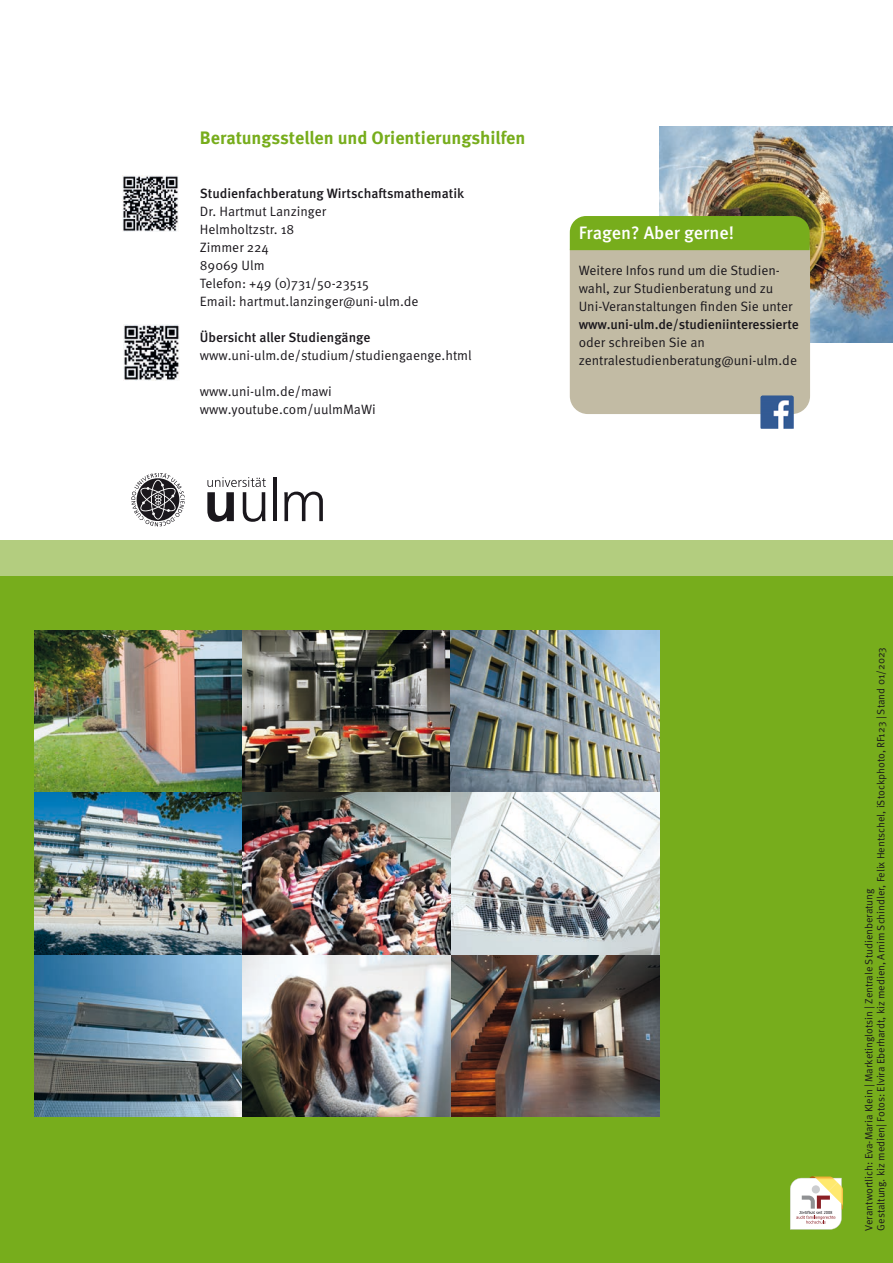
<style>
.page{position:relative;width:893px;height:1263px;background:#fff}
.page>*{position:absolute;margin:0;border:0;box-sizing:border-box;transform-origin:0 0}
.t1{font:700 18px "Meta OT";color:#77ad1c}
.t2{font:500 18px "Meta OT";color:#fff}
.t3{font:13.5px/18px "Meta OT Norm";color:#1a171c}
.t4{font:500 13.5px "Meta OT";letter-spacing:-.005em;color:#1a171c}
.t5{font:10.5px "Meta OT Norm";color:#1a171c}
</style>
<div class="page">
<div style="left:0;top:629px;width:893px;height:634px;background:#77ad1c"></div>
<div style="left:0;top:576px;width:893px;height:54px;background:#77ad1c"></div>
<div style="left:0;top:540px;width:893px;height:36px;background:#b3cd7f"></div>
<hr style="left:892px;top:342px;width:1px;height:198px;background:#91acbc">
<img style="left:659px;top:126px;width:234px;height:216px">
<img style="left:34px;top:630px;width:625px;height:486px">
<div style="left:570px;top:233px;width:240px;height:181px;background:#c2bba4;border-radius:18px"></div>
<div style="left:570px;top:216px;width:240px;height:34px;background:#77ad1c"></div>
<img style="left:760px;top:395px;width:34px;height:34px">
<img style="left:122px;top:175px;width:57px;height:56px">
<img style="left:124px;top:324px;width:56px;height:56px">
<hr style="left:273px;top:478px;width:4px;height:43px;background:#1a171c">
<svg style="left:284px;top:492px;width:39px;height:29px"></svg>
<svg style="left:207px;top:477px;width:59px;height:45px"></svg>
<svg style="left:131px;top:473px;width:54px;height:53px"></svg>
<svg style="left:790px;top:1176px;width:53px;height:53px;background:#e8e1ca"></svg>
<p class="t1" style="left:200px;top:127px;width:327px">Beratungsstellen und Orientierungshilfen</p>
<p class="t4" style="left:200px;top:185px;width:266px">Studienfachberatung Wirtschaftsmathematik</p>
<p class="t3" style="left:200px;top:202px;width:128px">Dr. Hartmut Lanzinger</p>
<p class="t3" style="left:200px;top:220px;width:96px">Helmholtzstr. 18</p>
<p class="t3" style="left:200px;top:238px;width:71px">Zimmer 224</p>
<p class="t3" style="left:200px;top:256px;width:66px">89069 Ulm</p>
<p class="t3" style="left:200px;top:274px;width:171px">Telefon: +49 (0)731/50-23515</p>
<p class="t3" style="left:200px;top:292px;width:220px">Email: hartmut.lanzinger@uni-ulm.de</p>
<p class="t4" style="left:200px;top:329px;width:172px">Übersicht aller Studiengänge</p>
<p class="t3" style="left:200px;top:346px;width:273px">www.uni-ulm.de/studium/studiengaenge.html</p>
<p class="t3" style="left:200px;top:382px;width:133px">www.uni-ulm.de/mawi</p>
<p class="t3" style="left:200px;top:400px;width:177px">www.youtube.com/uulmMaWi</p>
<p class="t2" style="left:579px;top:222px;width:157px">Fragen? Aber gerne!</p>
<p class="t3" style="left:579px;top:262px;width:215px">Weitere Infos rund um die Studien&shy;wahl, zur Studienberatung und zu<br>Uni-Veranstaltungen finden Sie unter</p>
<p class="t4" style="left:579px;top:316px;width:222px">www.uni-ulm.de/studieniinteressierte</p>
<p class="t3" style="left:579px;top:334px;width:128px">oder schreiben Sie an</p>
<p class="t3" style="left:579px;top:352px;width:220px">zentralestudienberatung@uni-ulm.de</p>
<p class="t5" style="left:874px;top:1230px;width:585px;rotate:-90deg">Gestaltung. kiz medien| Fotos: Elvira Eberhardt, kiz medien, Arnim Schindler, Felix Hentschel, iStockphoto, RF123 | Stand 01/2023</p>
<p class="t5" style="left:862px;top:1230px;width:343px;rotate:-90deg">Verantwortlich: Eva-Maria Klein | Marketinglotsin | Zentrale Studienberatung</p>
</div>
